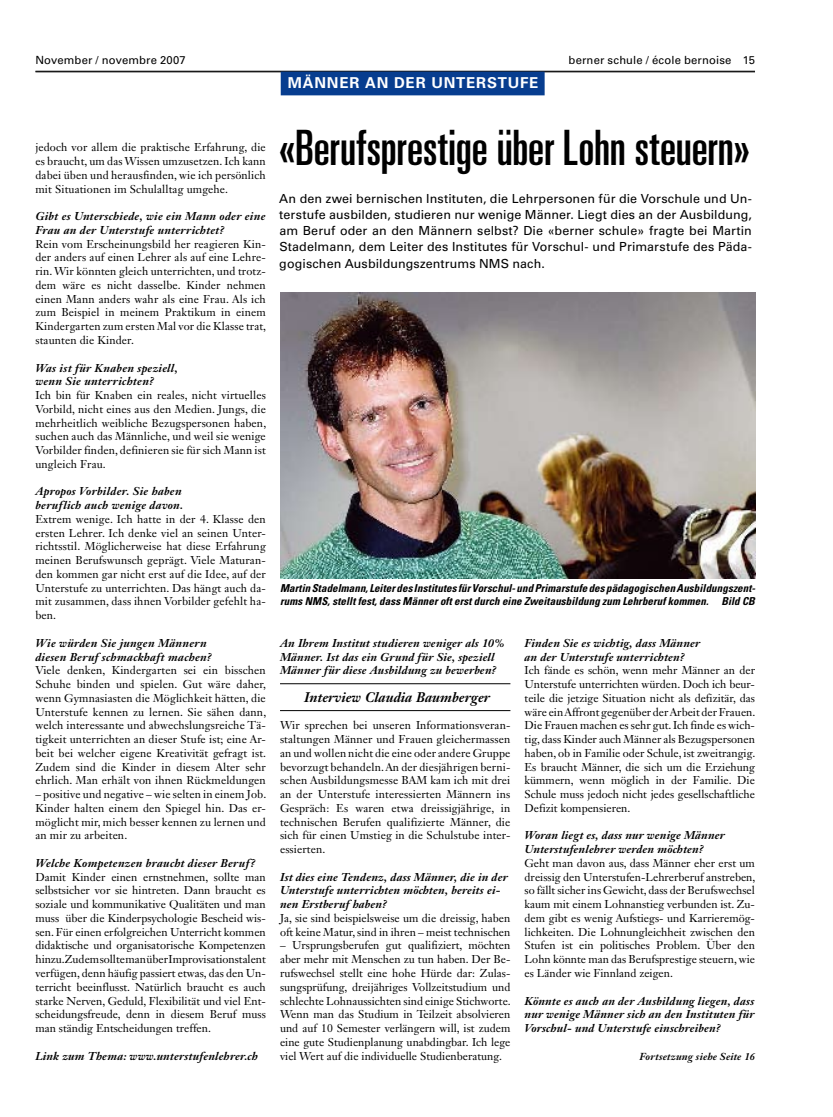
<style>
.page{position:relative;width:833px;height:1117px;background:#fff}
.page>*{position:absolute;margin:0;border:0;box-sizing:border-box;transform-origin:0 0}
.t1{font:ultra-condensed 48.75px "Univers LT Std";letter-spacing:-.005em;color:#000}
.t2{font:700 15px "Univers LT Std";letter-spacing:.05em;color:#fff}
.t3{font:italic 700 13.75px "Janson Text LT Std";color:#000}
.t4{font:12.5px/16.2px "Univers LT Std";letter-spacing:.01em;color:#000;text-align:justify}
.t5{font:11.25px/13.8px "Janson Text LT Std";letter-spacing:.01em;color:#000;text-align:justify}
.t6{font:italic 700 11.25px/13.8px "Janson Text LT Std";letter-spacing:.02em;color:#000}
.t7{font:11.25px "Univers LT Std";letter-spacing:.01em;color:#000}
.t8{font:italic 700 condensed 11px/13.8px "Univers LT Std";letter-spacing:.01em;color:#000}
.t9{font:italic 700 10px "Janson Text LT Std";letter-spacing:.02em;color:#000}
</style>
<div class="page">
<hr style="left:35px;top:71px;width:720px;height:1px;background:#000">
<div style="left:281px;top:72px;width:263px;height:23px;background:#073d8f"></div>
<img style="left:280px;top:293px;width:475px;height:285px">
<hr style="left:280px;top:683px;width:230px;height:1px;background:#000">
<hr style="left:280px;top:710px;width:230px;height:1px;background:#000">
<p class="t7" style="left:35px;top:54px;width:152px">November / novembre 2007</p>
<p class="t7" style="left:568px;top:54px;width:188px">berner schule / école bernoise 15</p>
<h2 class="t2" style="left:288px;top:74px;width:252px">MÄNNER AN DER UNTERSTUFE</h2>
<p class="t5" style="left:35px;top:140px;width:232px">jedoch vor allem die praktische Erfahrung, die es braucht, um das Wissen umzusetzen. Ich kann dabei üben und herausfinden, wie ich persönlich mit Situationen im Schulalltag umgehe.</p>
<p class="t6" style="left:35px;top:209px;width:231px">Gibt es Unterschiede, wie ein Mann oder eine<br>Frau an der Unterstufe unterrichtet?</p>
<p class="t5" style="left:35px;top:237px;width:232px">Rein vom Erscheinungsbild her reagieren Kin&shy;der anders auf einen Lehrer als auf eine Lehre&shy;rin. Wir könnten gleich unterrichten, und trotz&shy;dem wäre es nicht dasselbe. Kinder nehmen einen Mann anders wahr als eine Frau. Als ich zum Beispiel in meinem Praktikum in einem Kindergarten zum ersten Mal vor die Klasse trat, staunten die Kinder.</p>
<p class="t6" style="left:35px;top:360px;width:144px">Was ist für Knaben speziell, wenn Sie unterrichten?</p>
<p class="t5" style="left:35px;top:388px;width:232px">Ich bin für Knaben ein reales, nicht virtuelles Vorbild, nicht eines aus den Medien. Jungs, die mehrheitlich weibliche Bezugspersonen haben, suchen auch das Männliche, und weil sie wenige Vorbilder finden, definieren sie für sich Mann ist ungleich Frau.</p>
<p class="t6" style="left:35px;top:484px;width:149px">Apropos Vorbilder. Sie haben beruflich auch wenige davon.</p>
<p class="t5" style="left:35px;top:512px;width:232px">Extrem wenige. Ich hatte in der 4. Klasse den ersten Lehrer. Ich denke viel an seinen Unter&shy;richtsstil. Möglicherweise hat diese Erfahrung meinen Berufswunsch geprägt. Viele Maturan&shy;den kommen gar nicht erst auf die Idee, auf der Unterstufe zu unterrichten. Das hängt auch da&shy;mit zusammen, dass ihnen Vorbilder gefehlt ha&shy;ben.</p>
<p class="t6" style="left:35px;top:635px;width:178px">Wie würden Sie jungen Männern diesen Beruf schmackhaft machen?</p>
<p class="t5" style="left:35px;top:663px;width:232px">Viele denken, Kindergarten sei ein bisschen Schuhe binden und spielen. Gut wäre daher, wenn Gymnasiasten die Möglichkeit hätten, die Unterstufe kennen zu lernen. Sie sähen dann, welch interessante und abwechslungsreiche Tä&shy;tigkeit unterrichten an dieser Stufe ist; eine Ar&shy;beit bei welcher eigene Kreativität gefragt ist.<br>Zudem sind die Kinder in diesem Alter sehr ehrlich. Man erhält von ihnen Rückmeldungen</p>
<p class="t5" style="left:35px;top:787px;width:232px">– positive und negative – wie selten in einem Job.<br>Kinder halten einem den Spiegel hin. Das er&shy;möglicht mir, mich besser kennen zu lernen und an mir zu arbeiten.</p>
<p class="t6" style="left:35px;top:855px;width:221px">Welche Kompetenzen braucht dieser Beruf?</p>
<p class="t5" style="left:35px;top:869px;width:232px">Damit Kinder einen ernstnehmen, sollte man selbstsicher vor sie hintreten. Dann braucht es soziale und kommunikative Qualitäten und man muss über die Kinderpsychologie Bescheid wis&shy;sen. Für einen erfolgreichen Unterricht kommen didaktische und organisatorische Kompetenzen hinzu. Zudem sollte man über Im-pro-visationstalent verfügen, denn häufig passiert etwas, das den Un&shy;terricht beeinflusst. Natürlich braucht es auch starke Nerven, Geduld, Flexibilität und viel Ent&shy;scheidungsfreude, denn in diesem Beruf muss man ständig Entscheidungen treffen.</p>
<p class="t6" style="left:35px;top:1048px;width:224px">Link zum Thema: www.unterstufenlehrer.ch</p>
<h1 class="t1" style="left:279px;top:120px;width:472px">«Berufsprestige über Lohn steuern»</h1>
<p class="t4" style="left:279px;top:190px;width:474px">An den zwei bernischen Instituten, die Lehrpersonen für die Vorschule und Un&shy;terstufe ausbilden, studieren nur wenige Männer. Liegt dies an der Ausbildung, am Beruf oder an den Männern selbst? Die «berner schule» fragte bei Martin Stadelmann, dem Leiter des Institutes für Vorschul- und Primarstufe des Päda&shy;gogischen Ausbildungszentrums NMS nach.</p>
<p class="t8" style="left:280px;top:581px;width:476px">Martin Stadelmann, Leiter des Institutes für Vorschul- und Primarstufe des pädagogischen Ausbildungszent&shy;rums NMS, stellt fest, dass Männer oft erst durch eine Zweitausbildung zum Lehrberuf kommen. Bild CB</p>
<p class="t6" style="left:280px;top:635px;width:226px">An Ihrem Institut studieren weniger als 10%<br>Männer. Ist das ein Grund für Sie, speziell<br>Männer für diese Ausbildung zu bewerben?</p>
<p class="t6" style="left:524px;top:635px;width:177px">Finden Sie es wichtig, dass Männer an der Unterstufe unterrichten?</p>
<p class="t5" style="left:524px;top:663px;width:232px">Ich fände es schön, wenn mehr Männer an der Unterstufe unterrichten würden. Doch ich beur&shy;teile die jetzige Situation nicht als defizitär, das wäre ein Affront gegenüber der Arbeit der Frauen.<br>Die Frauen machen es sehr gut. Ich finde es wich&shy;tig, dass Kinder auch Männer als Bezugspersonen haben, ob in Familie oder Schule, ist zweitrangig.<br>Es braucht Männer, die sich um die Erziehung kümmern, wenn möglich in der Familie. Die Schule muss jedoch nicht jedes gesellschaftliche Defizit kompensieren.</p>
<p class="t6" style="left:524px;top:828px;width:202px">Woran liegt es, dass nur wenige Männer<br>Unterstufenlehrer werden möchten?</p>
<p class="t5" style="left:524px;top:855px;width:232px">Geht man davon aus, dass Männer eher erst um dreissig den Unterstufen-Lehrerberuf anstreben, so fällt sicher ins Gewicht, dass der Berufswechsel kaum mit einem Lohnanstieg verbunden ist. Zu&shy;dem gibt es wenig Aufstiegs- und Karrieremög&shy;lichkeiten. Die Lohnungleichheit zwischen den Stufen ist ein politisches Problem. Über den Lohn könnte man das Berufsprestige steuern, wie es Länder wie Finnland zeigen.</p>
<p class="t6" style="left:524px;top:993px;width:231px;text-align:justify">Könnte es auch an der Ausbildung liegen, dass nur wenige Männer sich an den Instituten für Vorschul- und Unterstufe einschreiben?</p>
<p class="t9" style="left:639px;top:1049px;width:117px">Fortsetzung siehe Seite 16</p>
<p class="t3" style="left:304px;top:688px;width:187px">Interview Claudia Baumberger</p>
<p class="t5" style="left:280px;top:718px;width:232px">Wir sprechen bei unseren Informationsveran&shy;staltungen Männer und Frauen gleichermassen an und wollen nicht die eine oder andere Gruppe bevorzugt behandeln. An der diesjährigen berni&shy;schen Ausbildungsmesse BAM kam ich mit drei an der Unterstufe interessierten Männern ins Gespräch: Es waren etwa dreissigjährige, in technischen Berufen qualifizierte Männer, die sich für einen Umstieg in die Schulstube inter&shy;essierten.</p>
<p class="t6" style="left:280px;top:869px;width:229px">Ist dies eine Tendenz, dass Männer, die in der<br>Unterstufe unterrichten möchten, bereits ei&shy;nen Erstberuf haben?</p>
<p class="t5" style="left:280px;top:910px;width:232px">Ja, sie sind beispielsweise um die dreissig, haben oft keine Matur, sind in ihren – meist technischen</p>
<p class="t5" style="left:280px;top:938px;width:232px">– Ursprungsberufen gut qualifiziert, möchten aber mehr mit Menschen zu tun haben. Der Be&shy;rufswechsel stellt eine hohe Hürde dar: Zulas&shy;sungsprüfung, dreijähriges Vollzeitstudium und schlechte Lohnaussichten sind einige Stichworte.<br>Wenn man das Studium in Teilzeit absolvieren und auf 10 Semester verlängern will, ist zudem eine gute Studienplanung unabdingbar. Ich lege viel Wert auf die individuelle Studienberatung.</p>
</div>
